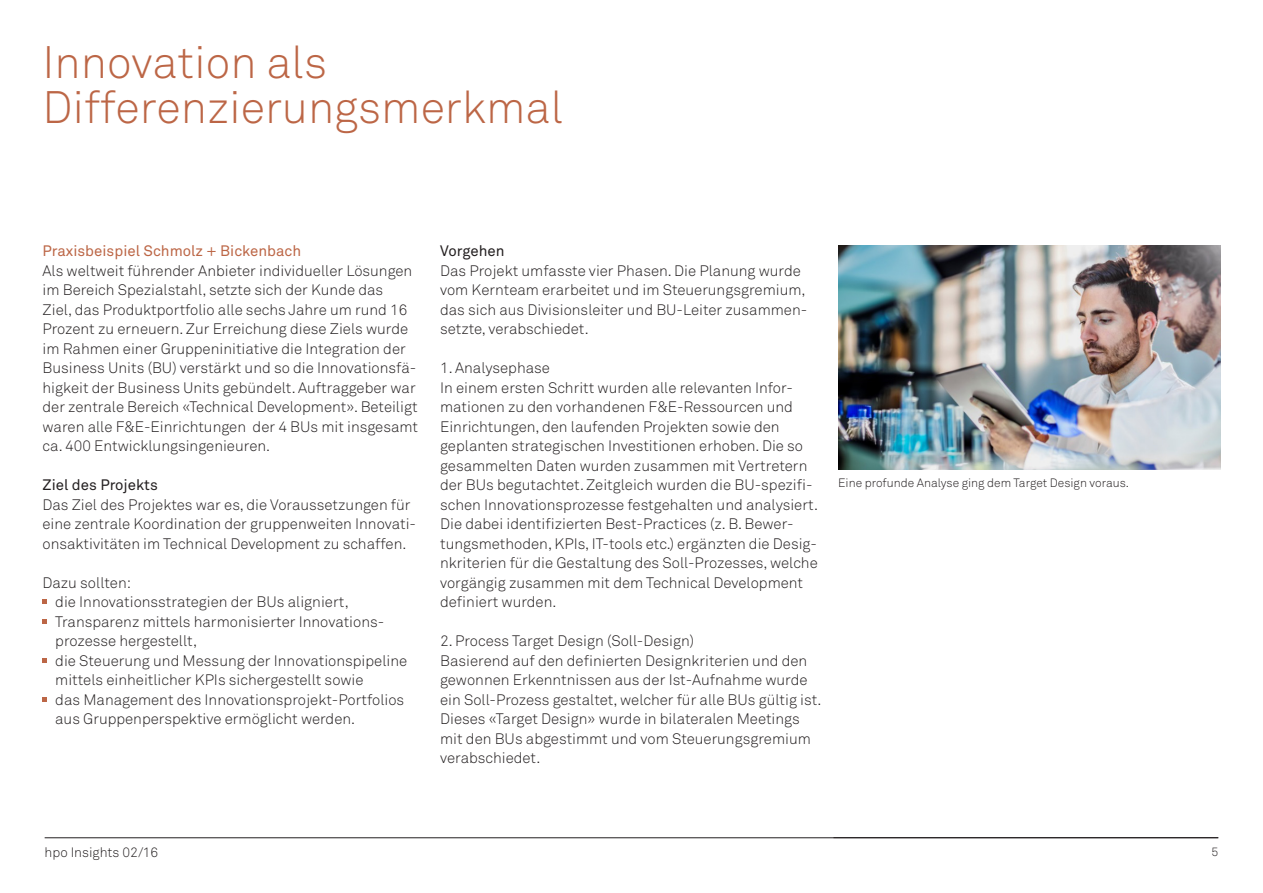
<style>
.page{position:relative;width:1263px;height:893px;background:#fff}
.page>*{position:absolute;margin:0;border:0;box-sizing:border-box;transform-origin:0 0}
.Seitentitel_30pt{font:300 45px/45px "Akkurat Std";color:#bc6646}
.Lauftext{font:300 15px/19.5px "Akkurat Std";color:#231f20}
.Lauftext-2{font:15px "Akkurat Std";color:#bc6646}
.Lauftext-3{font:15px "Akkurat Std";color:#231f20}
.t1{font:300 13.5px "Akkurat Std";color:#231f20}
.Grafiken_Legenden{font:300 12px "Akkurat Std";color:#231f20}
</style>
<div class="page">
<svg style="left:43px;top:600px;width:4px;height:4px"></svg>
<svg style="left:43px;top:619px;width:4px;height:5px"></svg>
<svg style="left:43px;top:658px;width:4px;height:5px"></svg>
<svg style="left:43px;top:697px;width:4px;height:5px"></svg>
<img style="left:838px;top:245px;width:382px;height:224px">
<hr style="left:45px;top:837px;width:1173px;height:1px;background:#231f20">
<p class="Seitentitel_30pt" style="left:43px;top:40px;width:522px">Innovation als<br>Differenzierungsmerkmal</p>
<p class="Lauftext-2" style="left:43px;top:242px;width:260px">Praxisbeispiel Schmolz + Bickenbach</p>
<p class="Lauftext" style="left:43px;top:261px;width:377px">Als weltweit führender Anbieter individueller Lösungen im Bereich Spezialstahl, setzte sich der Kunde das<br>Ziel, das Produktportfolio alle sechs Jahre um rund 16<br>Prozent zu erneuern. Zur Erreichung diese Ziels wurde im Rahmen einer Gruppeninitiative die Integration der Business Units (BU) verstärkt und so die Innovationsfä&shy;higkeit der Business Units gebündelt. Auftraggeber war der zentrale Bereich «Technical Development». Beteiligt waren alle F&amp;E-Einrichtungen der 4 BUs mit insgesamt ca. 400 Entwicklungsingenieuren.</p>
<p class="Lauftext-3" style="left:43px;top:476px;width:117px">Ziel des Projekts</p>
<p class="Lauftext" style="left:43px;top:495px;width:375px">Das Ziel des Projektes war es, die Voraussetzungen für eine zentrale Koordination der gruppenweiten Innovati&shy;onsaktivitäten im Technical Development zu schaffen.</p>
<p class="Lauftext" style="left:43px;top:573px;width:90px">Dazu sollten:</p>
<p class="Lauftext" style="left:55px;top:592px;width:295px">die Innovationsstrategien der BUs aligniert,</p>
<p class="Lauftext" style="left:55px;top:612px;width:328px">Transparenz mittels harmonisierter Innovations&shy;prozesse hergestellt,</p>
<p class="Lauftext" style="left:55px;top:651px;width:354px">die Steuerung und Messung der Innovationspipeline mittels einheitlicher KPIs sichergestellt sowie</p>
<p class="Lauftext" style="left:55px;top:690px;width:351px">das Management des Innovationsprojekt-Portfolios aus Gruppenperspektive ermöglicht werden.</p>
<p class="Lauftext-3" style="left:440px;top:242px;width:66px">Vorgehen</p>
<p class="Lauftext" style="left:440px;top:261px;width:369px">Das Projekt umfasste vier Phasen. Die Planung wurde vom Kernteam erarbeitet und im Steuerungsgremium, das sich aus Divisionsleiter und BU-Leiter zusammen&shy;setzte, verabschiedet.</p>
<p class="Lauftext" style="left:440px;top:358px;width:111px">1. Analysephase</p>
<p class="Lauftext" style="left:440px;top:378px;width:379px">In einem ersten Schritt wurden alle relevanten Infor&shy;mationen zu den vorhandenen F&amp;E-Ressourcen und Einrichtungen, den laufenden Projekten sowie den geplanten strategischen Investitionen erhoben. Die so gesammelten Daten wurden zusammen mit Vertretern der BUs begutachtet. Zeitgleich wurden die BU-spezifi&shy;schen Innovationsprozesse festgehalten und analysiert.<br>Die dabei identifizierten Best-Practices (z. B. Bewer&shy;tungsmethoden, KPIs, IT-tools etc.) ergänzten die Desig&shy;nkriterien für die Gestaltung des Soll-Prozesses, welche vorgängig zusammen mit dem Technical Development definiert wurden.</p>
<p class="Lauftext" style="left:440px;top:631px;width:256px">2. Process Target Design (Soll-Design)</p>
<p class="Lauftext" style="left:440px;top:651px;width:383px">Basierend auf den definierten Designkriterien und den gewonnen Erkenntnissen aus der Ist-Aufnahme wurde ein Soll-Prozess gestaltet, welcher für alle BUs gültig ist.<br>Dieses «Target Design» wurde in bilateralen Meetings mit den BUs abgestimmt und vom Steuerungsgremium verabschiedet.</p>
<p class="Grafiken_Legenden" style="left:838px;top:476px;width:292px">Eine profunde Analyse ging dem Target Design voraus.</p>
<p class="t1" style="left:45px;top:844px;width:115px">hpo Insights 02/16</p>
<p class="Grafiken_Legenden" style="left:1211px;top:845px;width:8px">5</p>
</div>
